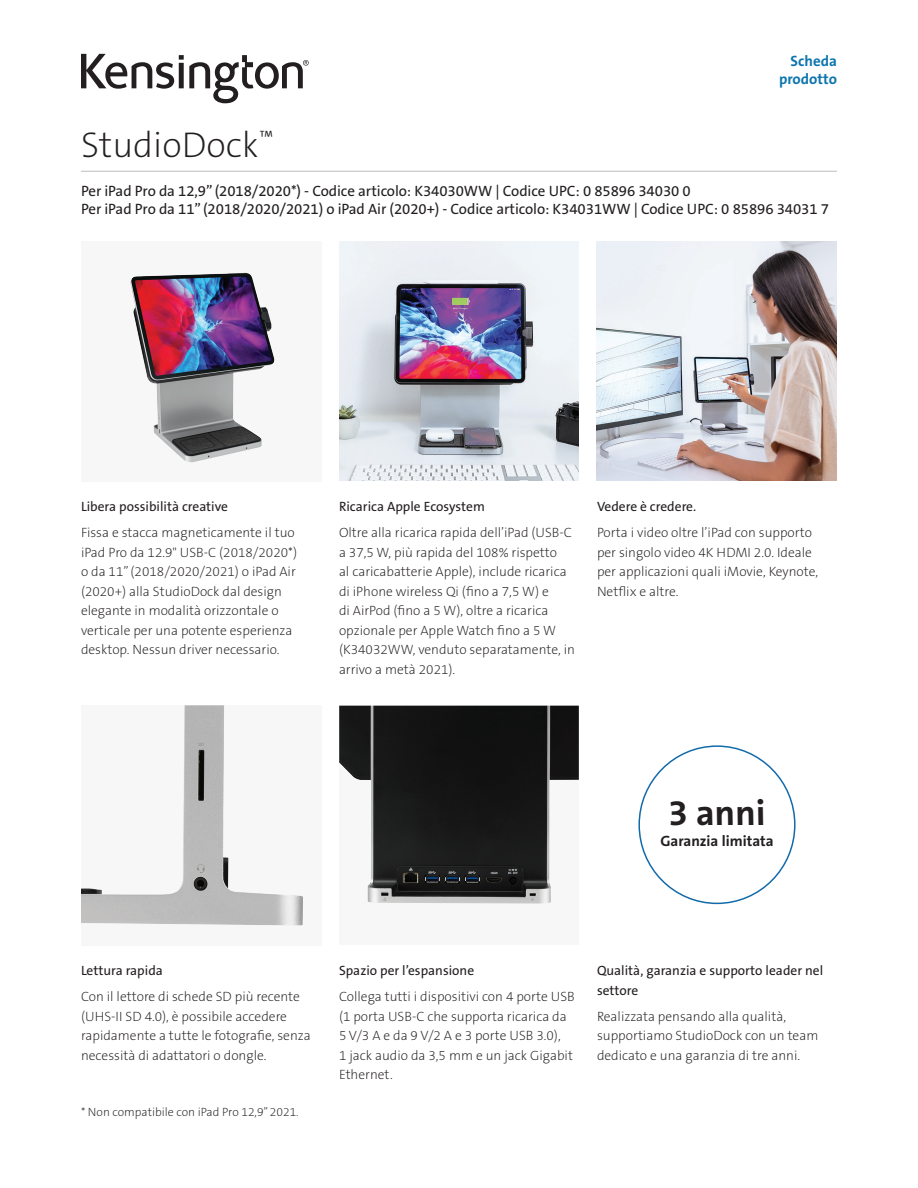
<style>
.page{position:relative;width:918px;height:1188px;background:#fff}
.page>*{position:absolute;margin:0;border:0;box-sizing:border-box;transform-origin:0 0}
.Main_Header{font:36px "The Sans KENSINGTON2 XL";color:#231f20}
.Body{font:36px "The Sans KENSINGTON7 Bd";color:#231f20}
.Part_No__UPC{font:15px "The Sans KENSINGTON5 Rg";letter-spacing:-.005em;color:#231f20}
.Body-2{font:15px "The Sans KENSINGTON7 Bd";color:#231f20}
.Part_No__UPC-2{font:15px "The Sans KENSINGTON7 Bd";color:#0e76ae}
.Body-3{font:13.5px/19.5px "The Sans KENSINGTON2 XL";color:#231f20}
.Body-4{font:13.5px/19.5px "The Sans KENSINGTON5 Rg";color:#231f20}
.Body-5{font:12px "The Sans KENSINGTON2 XL";color:#231f20}
</style>
<div class="page">
<svg style="left:81px;top:54px;width:228px;height:49px"></svg>
<hr style="left:81px;top:171px;width:756px;height:1px;background:#bcbdc0">
<div style="left:81px;top:241px;width:240px;height:240px;background:#f7f7f8"></div>
<img style="left:130px;top:273px;width:145px;height:190px">
<img style="left:339px;top:241px;width:240px;height:240px">
<img style="left:597px;top:241px;width:239px;height:240px">
<div style="left:81px;top:705px;width:240px;height:241px;background:#f7f7f8"></div>
<img style="left:81px;top:705px;width:222px;height:220px">
<div style="left:339px;top:706px;width:240px;height:239px;background:#f7f7f8"></div>
<img style="left:339px;top:706px;width:240px;height:198px">
<p class="Part_No__UPC-2" style="left:791px;top:53px;width:48px">Scheda</p>
<p class="Part_No__UPC-2" style="left:779px;top:71px;width:59px">prodotto</p>
<p class="Main_Header" style="left:81px;top:126px;width:194px">StudioDock<sup>™</sup></p>
<p class="Part_No__UPC" style="left:81px;top:182px;width:611px">Per iPad Pro da 12,9” (2018/2020*) - Codice articolo: K34030WW | Codice UPC: 0 85896 34030 0</p>
<p class="Part_No__UPC" style="left:81px;top:200px;width:750px">Per iPad Pro da 11” (2018/2020/2021) o iPad Air (2020+) - Codice articolo: K34031WW | Codice UPC: 0 85896 34031 7</p>
<p class="Body-4" style="left:81px;top:497px;width:149px">Libera possibilità creative</p>
<p class="Body-3" style="left:81px;top:523px;width:218px">Fissa e stacca magneticamente il tuo iPad Pro da 12.9" USB-C (2018/2020*) o da 11” (2018/2020/2021) o iPad Air (2020+) alla StudioDock dal design elegante in modalità orizzontale o verticale per una potente esperienza desktop. Nessun driver necessario.</p>
<p class="Body-4" style="left:339px;top:497px;width:147px">Ricarica Apple Ecosystem</p>
<p class="Body-3" style="left:339px;top:523px;width:238px">Oltre alla ricarica rapida dell’iPad (USB-C a 37,5 W, più rapida del 108% rispetto<br>al caricabatterie Apple), include ricarica di iPhone wireless Qi (fino a 7,5 W) e<br>di AirPod (fino a 5 W), oltre a ricarica opzionale per Apple Watch fino a 5 W (K34032WW, venduto separatamente, in arrivo a metà 2021).</p>
<p class="Body-4" style="left:597px;top:497px;width:101px">Vedere è credere.</p>
<p class="Body-3" style="left:597px;top:523px;width:223px">Porta i video oltre l’iPad con supporto per singolo video 4K HDMI 2.0. Ideale per applicazioni quali iMovie, Keynote, Netflix e altre.</p>
<p class="Body" style="left:668px;top:793px;width:99px">3 anni</p>
<p class="Body-2" style="left:660px;top:833px;width:115px">Garanzia limitata</p>
<p class="Body-4" style="left:81px;top:961px;width:83px">Lettura rapida</p>
<p class="Body-3" style="left:81px;top:987px;width:231px">Con il lettore di schede SD più recente (UHS-II SD 4.0), è possibile accedere rapidamente a tutte le fotografie, senza necessità di adattatori o dongle.</p>
<p class="Body-5" style="left:81px;top:1105px;width:219px">* Non compatibile con iPad Pro 12,9” 2021.</p>
<p class="Body-4" style="left:339px;top:961px;width:137px">Spazio per l’espansione</p>
<p class="Body-3" style="left:339px;top:987px;width:237px">Collega tutti i dispositivi con 4 porte USB (1 porta USB-C che supporta ricarica da<br>5 V/3 A e da 9 V/2 A e 3 porte USB 3.0),<br>1 jack audio da 3,5 mm e un jack Gigabit<br>Ethernet.</p>
<p class="Body-4" style="left:597px;top:961px;width:228px">Qualità, garanzia e supporto leader nel settore</p>
<p class="Body-3" style="left:597px;top:1007px;width:223px">Realizzata pensando alla qualità, supportiamo StudioDock con un team dedicato e una garanzia di tre anni.</p>
</div>
